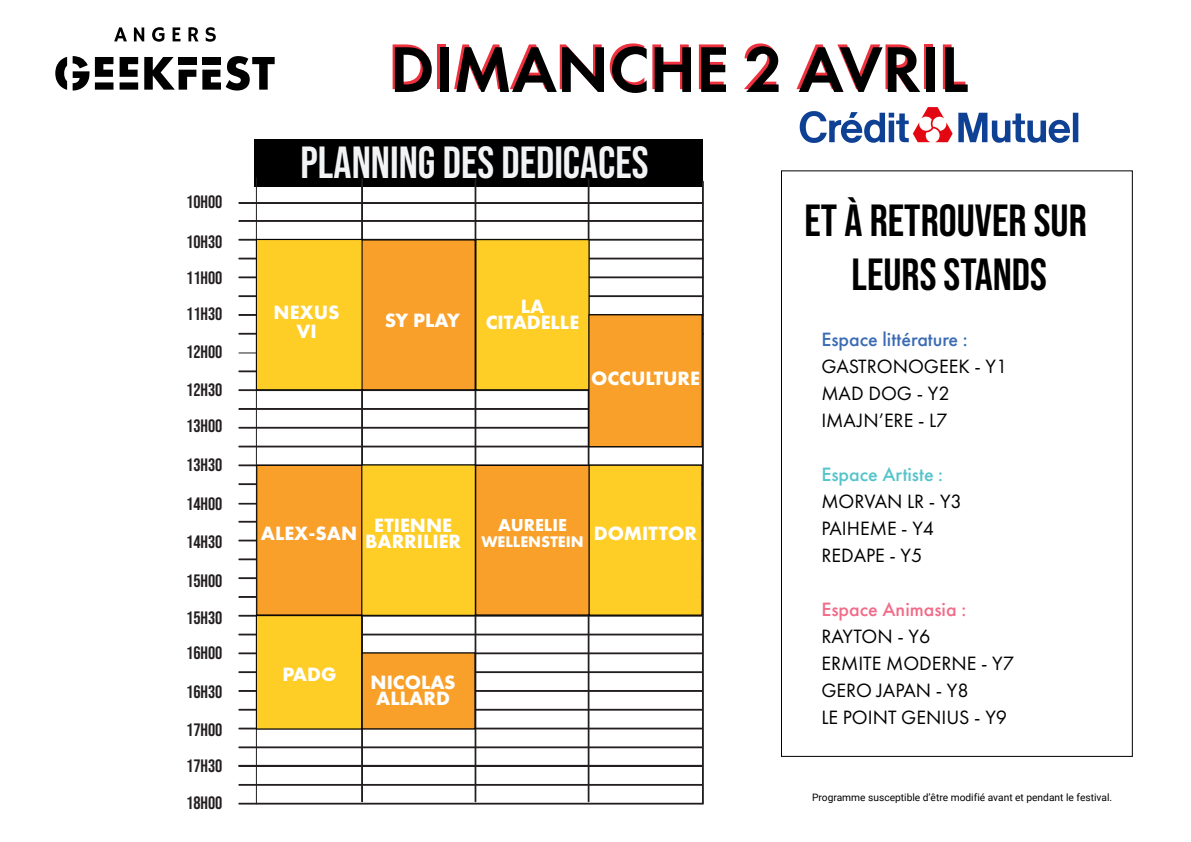
<style>
.page{position:relative;width:1191px;height:842px;background:#fff}
.page>*{position:absolute;margin:0;border:0;box-sizing:border-box;transform-origin:0 0}
.t1{font:600 67px "Futura PT";color:#000001}
.t2{font:45px/54px "Bebas Neue";color:#000001;text-align:center}
.t3{font:45px "Bebas Neue";color:#f2f3f4}
.t4{font:20px/27px "Futura PT";color:#000001}
.t5{font:700 20px/16px "Futura PT";color:#fff;text-align:center}
.t6{font:500 20px "Futura PT";color:#3b6bb4}
.t7{font:500 20px "Futura PT";color:#f16c89}
.t8{font:500 20px "Futura PT";color:#55c4ca}
.t9{font:18px/37.2px "Bebas Neue";color:#231f20}
.t10{font:700 18px "Futura PT";color:#fff}
.t11{font:700 16px "Futura PT";color:#fff}
.t12{font:10.2px "Roboto";color:#000001}
</style>
<div class="page">
<div style="left:255px;top:139px;width:448px;height:47px;background:#000001"></div>
<div style="left:238px;top:220px;width:466px;height:2px;border:1px solid #231f20"></div>
<div style="left:238px;top:239px;width:466px;height:2px;border:1px solid #231f20"></div>
<div style="left:238px;top:258px;width:466px;height:1px;border:1px solid #231f20"></div>
<div style="left:238px;top:276px;width:466px;height:2px;border:1px solid #231f20"></div>
<div style="left:238px;top:295px;width:466px;height:2px;border:1px solid #231f20"></div>
<div style="left:238px;top:314px;width:466px;height:2px;border:1px solid #231f20"></div>
<div style="left:238px;top:333px;width:466px;height:2px;border:1px solid #231f20"></div>
<div style="left:238px;top:370px;width:465px;height:2px;border:1px solid #231f20"></div>
<div style="left:238px;top:389px;width:465px;height:2px;border:1px solid #231f20"></div>
<div style="left:238px;top:408px;width:465px;height:2px;border:1px solid #231f20"></div>
<div style="left:238px;top:446px;width:465px;height:1px;border:1px solid #231f20"></div>
<div style="left:238px;top:483px;width:465px;height:2px;border:1px solid #231f20"></div>
<div style="left:238px;top:521px;width:465px;height:2px;border:1px solid #231f20"></div>
<div style="left:238px;top:540px;width:465px;height:1px;border:1px solid #231f20"></div>
<div style="left:238px;top:558px;width:465px;height:2px;border:1px solid #231f20"></div>
<div style="left:238px;top:577px;width:465px;height:2px;border:1px solid #231f20"></div>
<div style="left:238px;top:596px;width:465px;height:2px;border:1px solid #231f20"></div>
<div style="left:238px;top:615px;width:465px;height:2px;border:1px solid #231f20"></div>
<div style="left:238px;top:634px;width:465px;height:1px;border:1px solid #231f20"></div>
<div style="left:238px;top:671px;width:465px;height:2px;border:1px solid #231f20"></div>
<div style="left:238px;top:690px;width:465px;height:2px;border:1px solid #231f20"></div>
<div style="left:238px;top:709px;width:465px;height:2px;border:1px solid #231f20"></div>
<div style="left:238px;top:728px;width:465px;height:1px;border:1px solid #231f20"></div>
<div style="left:238px;top:746px;width:465px;height:2px;border:1px solid #231f20"></div>
<div style="left:238px;top:765px;width:465px;height:2px;border:1px solid #231f20"></div>
<div style="left:238px;top:784px;width:465px;height:2px;border:1px solid #231f20"></div>
<div style="left:238px;top:803px;width:465px;height:1px;border:1px solid #231f20"></div>
<div style="left:238px;top:202px;width:465px;height:2px;border:1px solid #231f20"></div>
<hr style="left:239px;top:352px;width:463px;height:1px;background:#231f20">
<div style="left:238px;top:427px;width:465px;height:2px;border:1px solid #231f20"></div>
<div style="left:238px;top:503px;width:465px;height:2px;border:1px solid #231f20"></div>
<hr style="left:256px;top:178px;width:1px;height:626px;background:#231f20">
<div style="left:361px;top:178px;width:2px;height:624px;border:1px solid #231f20"></div>
<div style="left:474px;top:178px;width:2px;height:624px;border:1px solid #231f20"></div>
<div style="left:588px;top:178px;width:1px;height:624px;border:1px solid #231f20"></div>
<div style="left:702px;top:181px;width:2px;height:623px;border:1px solid #231f20"></div>
<div style="left:238px;top:652px;width:465px;height:2px;border:1px solid #231f20"></div>
<svg style="left:55px;top:57px;width:12px;height:33px"></svg>
<svg style="left:73px;top:56px;width:16px;height:35px"></svg>
<div style="left:179px;top:57px;width:18px;height:7px;background:#000001"></div>
<svg style="left:144px;top:57px;width:52px;height:33px"></svg>
<svg style="left:202px;top:56px;width:73px;height:35px"></svg>
<svg style="left:95px;top:57px;width:18px;height:33px"></svg>
<svg style="left:120px;top:57px;width:18px;height:33px"></svg>
<svg style="left:114px;top:27px;width:13px;height:15px"></svg>
<svg style="left:134px;top:27px;width:10px;height:14px"></svg>
<svg style="left:152px;top:27px;width:13px;height:15px"></svg>
<svg style="left:173px;top:27px;width:7px;height:14px"></svg>
<svg style="left:188px;top:27px;width:11px;height:15px"></svg>
<svg style="left:206px;top:27px;width:10px;height:15px"></svg>
<div style="left:256px;top:239px;width:107px;height:151px;background:#fecd26;border:1px solid #000001"></div>
<div style="left:361px;top:239px;width:114px;height:151px;background:#f8a02a;border:1px solid #000001"></div>
<div style="left:475px;top:239px;width:114px;height:151px;background:#fecd26;border:1px solid #000001"></div>
<div style="left:256px;top:465px;width:106px;height:150px;background:#f8a02a;border:1px solid #000001"></div>
<div style="left:475px;top:465px;width:114px;height:150px;background:#f8a02a;border:1px solid #000001"></div>
<div style="left:361px;top:464px;width:115px;height:152px;background:#fecd26;border:1px solid #000001"></div>
<div style="left:256px;top:615px;width:106px;height:114px;background:#fecd26;border:1px solid #000001"></div>
<div style="left:588px;top:465px;width:114px;height:150px;background:#fecd26"></div>
<div style="left:362px;top:652px;width:113px;height:77px;background:#f8a02a"></div>
<div style="left:588px;top:314px;width:114px;height:133px;background:#f8a02a;border:1px solid #000001"></div>
<img style="left:799px;top:107px;width:280px;height:36px">
<p class="t9" style="left:186px;top:182px;width:38px;line-height:39.6px">10H00<br>10H30</p>
<p class="t9" style="left:186px;top:258px;width:38px;text-align:justify">11H00<br>11H30<br>12H00<br>12H30<br>13H00</p>
<p class="t9" style="left:186px;top:446px;width:38px;line-height:38.5px;text-align:justify">13H30<br>14H00<br>14H30<br>15H00</p>
<p class="t9" style="left:186px;top:599px;width:38px;line-height:35.6px">15H30<br>16H00</p>
<p class="t9" style="left:186px;top:672px;width:38px;line-height:38.2px">16H30<br>17H00</p>
<p class="t9" style="left:186px;top:746px;width:38px;line-height:37.6px">17H30<br>18H00</p>
<h1 class="t1" style="left:390px;top:28px;width:580px">DIMANCHE 2 AVRIL</h1>
<h2 class="t3" style="left:300px;top:137px;width:349px">PLANNING DES DEDICACES</h2>
<p class="t5" style="left:273px;top:302px;width:67px;line-height:19px">NEXUS<br>VI</p>
<p class="t5" style="left:385px;top:312px;width:77px">SY PLAY</p>
<p class="t5" style="left:486px;top:298px;width:95px">LA<br>CITADELLE</p>
<p class="t5" style="left:591px;top:370px;width:110px">OCCULTURE</p>
<p class="t5" style="left:365px;top:517px;width:97px">ETIENNE<br>BARRILIER</p>
<p class="t10" style="left:498px;top:513px;width:70px">AURELIE</p>
<p class="t5" style="left:261px;top:525px;width:98px">ALEX-SAN</p>
<p class="t5" style="left:594px;top:524px;width:105px">DOMITTOR</p>
<p class="t11" style="left:481px;top:531px;width:104px">WELLENSTEIN</p>
<p class="t5" style="left:282px;top:666px;width:56px">PADG</p>
<p class="t5" style="left:370px;top:673px;width:86px;text-align:left">NICOLAS<br>ALLARD</p>
<h2 class="t2" style="left:804px;top:193px;width:284px">ET À RETROUVER SUR<br>LEURS STANDS</h2>
<p class="t6" style="left:821px;top:327px;width:148px">Espace littérature :</p>
<p class="t4" style="left:821px;top:353px;width:188px">GASTRONOGEEK - Y1<br>MAD DOG - Y2<br>IMAJN’ERE - L7</p>
<p class="t8" style="left:821px;top:462px;width:123px">Espace Artiste :</p>
<p class="t4" style="left:821px;top:488px;width:142px">MORVAN LR - Y3<br>PAIHEME - Y4<br>REDAPE - Y5</p>
<p class="t7" style="left:821px;top:597px;width:146px">Espace Animasia :</p>
<p class="t4" style="left:821px;top:623px;width:194px">RAYTON - Y6<br>ERMITE MODERNE - Y7<br>GERO JAPAN - Y8<br>LE POINT GENIUS - Y9</p>
<p class="t12" style="left:812px;top:790px;width:301px">Programme susceptible d’être modifié avant et pendant le festival.</p>
</div>
